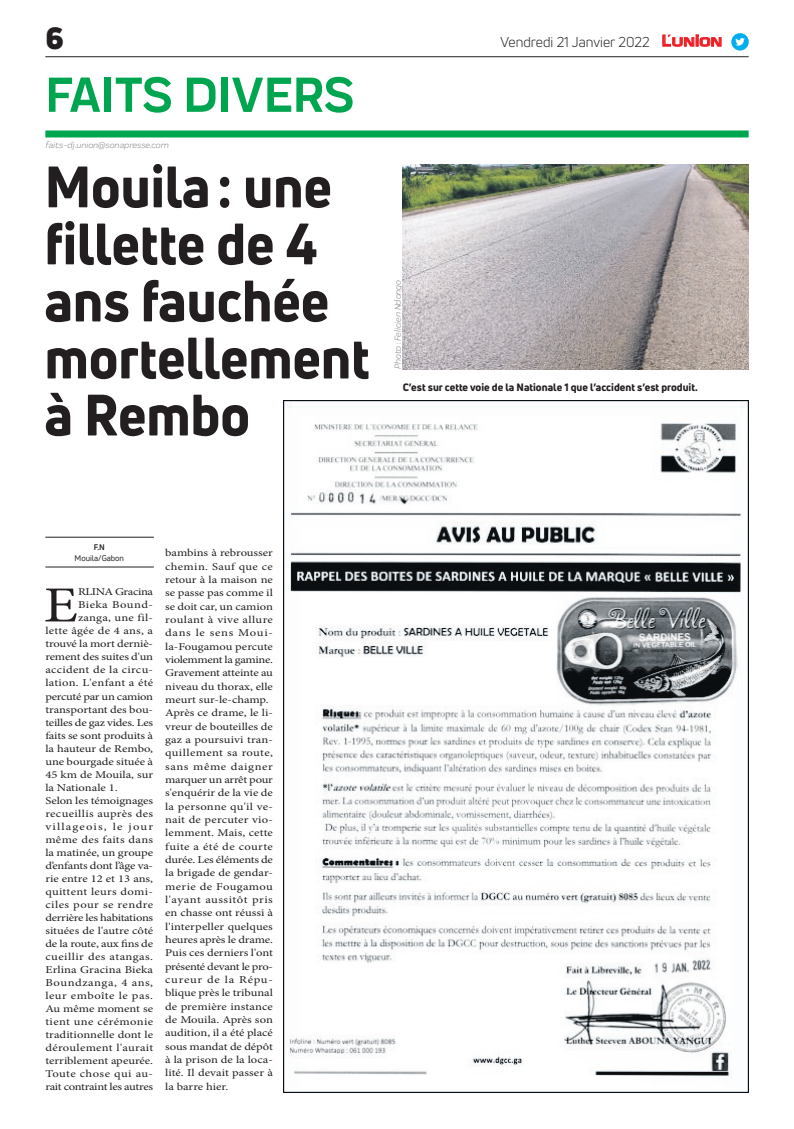
<style>
.page{position:relative;width:794px;height:1129px;background:#fff}
.page>*{position:absolute;margin:0;border:0;box-sizing:border-box;transform-origin:0 0}
.t1{font:800 57px/57px "Uni Neue";color:#231f20;scale:.94 1}
.t2{font:700 51px "Praktika";color:#00a54f}
.t3{font:50.5px "Minion Pro";color:#231f20;scale:1.2 1}
.t4{font:900 30px "Uni Neue";color:#231f20}
.t5{font:14px "Uni Neue";color:#231f20}
.t6{font:10.5px/13.3px "Minion Pro";color:#231f20;scale:1.2 1}
.t7{font:10.5px "Minion Pro";letter-spacing:-.02em;color:#231f20;scale:1.2 1}
.t8{font:10.5px "Minion Pro";letter-spacing:.025em;color:#231f20;scale:1.2 1}
.t9{font:800 10.5px "Uni Neue";color:#231f20}
.t10{font:10.5px "Minion Pro";letter-spacing:.02em;color:#231f20;scale:1.2 1}
.t11{font:10.5px "Minion Pro";letter-spacing:.04em;color:#231f20;scale:1.2 1}
.t12{font:10.5px "Minion Pro";letter-spacing:.035em;color:#231f20;scale:1.2 1}
.t13{font:10.5px "Minion Pro";letter-spacing:-.025em;color:#231f20;scale:1.2 1}
.t14{font:10.5px "Minion Pro";letter-spacing:.03em;color:#231f20;scale:1.2 1}
.t15{font:10.5px "Minion Pro";letter-spacing:.095em;color:#231f20;scale:1.2 1}
.t16{font:italic 9px "Praktika";color:#818386}
.t17{font:8px "Uni Neue";color:#231f20}
.t18{font:700 8px "Uni Neue";color:#231f20}
.s1{font-family:"Eurostile";font-weight:600;font-size:14.9px;color:#ee1d23}
.s2{font-family:"Eurostile";font-weight:600;font-size:11.4px;color:#ee1d23}
</style>
<div class="page">
<div style="left:45px;top:130px;width:703px;height:7px;background:#00a54f"></div>
<hr style="left:45px;top:56px;width:703px;height:1px;background:#231f20">
<svg style="left:662px;top:34px;width:60px;height:13px"></svg>
<div style="left:731px;top:33px;width:17px;height:18px;background:#00aeef;border-radius:50%"></div>
<svg style="left:735px;top:38px;width:10px;height:8px"></svg>
<img style="left:284px;top:401px;width:464px;height:690px">
<hr style="left:45px;top:566px;width:109px;height:1px;background:#231f20">
<hr style="left:45px;top:537px;width:109px;height:1px;background:#231f20">
<img style="left:403px;top:164px;width:345px;height:205px">
<h3 class="t4" style="left:45px;top:17px;width:20px">6</h3>
<h2 class="t2" style="left:45px;top:54px;width:310px">FAITS DIVERS</h2>
<p class="t16" style="left:45px;top:139px;width:125px">faits-dj.union@sonapresse.com</p>
<h1 class="t1" style="left:45px;top:157px;width:347px">Mouila: une fillette de 4 ans fauchée mortellement à Rembo</h1>
<p class="t16" style="left:391px;top:369px;width:91px;rotate:-90deg">Photo : Felicien Ndongo</p>
<h3 class="t5" style="left:500px;top:33px;width:223px">Vendredi 21 Janvier 2022 <span class="s1">L</span><span class="s2">UNION</span></h3>
<p class="t9" style="left:403px;top:380px;width:296px">C’est sur cette voie de la Nationale 1 que l’accident s’est produit.</p>
<p class="t18" style="left:94px;top:542px;width:13px">F.N</p>
<p class="t17" style="left:75px;top:552px;width:51px">Mouila/Gabon</p>
<h3 class="t3" style="left:44px;top:571px;width:30px">E</h3>
<p class="t13" style="left:78px;top:585px;width:64px">RLINA Gracina</p>
<p class="t11" style="left:78px;top:598px;width:64px">Bieka Bound-</p>
<p class="t10" style="left:78px;top:611px;width:64px">zanga, une fil-</p>
<p class="t6" style="left:45px;top:624px;width:91px">lette âgée de 4 ans, a</p>
<p class="t6" style="left:45px;top:637px;width:91px">trouvé la mort derniè-</p>
<p class="t6" style="left:45px;top:650px;width:91px">rement des suites d'un</p>
<p class="t10" style="left:45px;top:663px;width:91px">accident de la circu-</p>
<p class="t10" style="left:45px;top:676px;width:91px">lation. L'enfant a été</p>
<p class="t7" style="left:45px;top:689px;width:91px">percuté par un camion</p>
<p class="t6" style="left:45px;top:702px;width:91px">transportant des bou-</p>
<p class="t7" style="left:45px;top:715px;width:91px">teilles de gaz vides. Les</p>
<p class="t7" style="left:45px;top:728px;width:91px">faits se sont produits à</p>
<p class="t6" style="left:45px;top:741px;width:91px">la hauteur de Rembo,</p>
<p class="t6" style="left:45px;top:754px;width:91px">une bourgade située à</p>
<p class="t6" style="left:45px;top:767px;width:91px">45 km de Mouila, sur</p>
<p class="t6" style="left:45px;top:780px;width:62px">la Nationale 1.</p>
<p class="t6" style="left:45px;top:793px;width:91px">Selon les témoignages</p>
<p class="t8" style="left:45px;top:806px;width:91px">recueillis auprès des</p>
<p class="t15" style="left:45px;top:819px;width:91px">villageois, le jour</p>
<p class="t8" style="left:45px;top:832px;width:91px">même des faits dans</p>
<p class="t6" style="left:45px;top:845px;width:91px">la matinée, un groupe</p>
<p class="t7" style="left:45px;top:858px;width:91px">d’enfants dont l’âge va-</p>
<p class="t6" style="left:45px;top:871px;width:91px">rie entre 12 et 13 ans,</p>
<p class="t8" style="left:45px;top:884px;width:91px">quittent leurs domi-</p>
<p class="t12" style="left:45px;top:897px;width:91px">ciles pour se rendre</p>
<p class="t7" style="left:45px;top:910px;width:91px">derrière les habitations</p>
<p class="t6" style="left:45px;top:923px;width:91px">situées de l'autre côté</p>
<p class="t7" style="left:45px;top:936px;width:91px">de la route, aux fins de</p>
<p class="t12" style="left:45px;top:949px;width:91px">cueillir des atangas.</p>
<p class="t6" style="left:45px;top:962px;width:91px">Erlina Gracina Bieka</p>
<p class="t11" style="left:45px;top:975px;width:91px">Boundzanga, 4 ans,</p>
<p class="t11" style="left:45px;top:988px;width:91px">leur emboîte le pas.</p>
<p class="t6" style="left:45px;top:1001px;width:91px">Au même moment se</p>
<p class="t14" style="left:45px;top:1014px;width:91px">tient une cérémonie</p>
<p class="t6" style="left:45px;top:1027px;width:91px">traditionnelle dont le</p>
<p class="t8" style="left:45px;top:1040px;width:91px">déroulement l'aurait</p>
<p class="t6" style="left:45px;top:1053px;width:91px">terriblement apeurée.</p>
<p class="t14" style="left:45px;top:1066px;width:91px">Toute chose qui au-</p>
<p class="t13" style="left:45px;top:1079px;width:91px">rait contraint les autres</p>
<p class="t6" style="left:165px;top:546px;width:91px">bambins à rebrousser chemin. Sauf que ce retour à la maison ne se passe pas comme il se doit car, un camion roulant à vive allure dans le sens Moui&shy;la-Fougamou percute violemment la gamine.<br>Gravement atteinte au niveau du thorax, elle meurt sur-le-champ.<br>Après ce drame, le li&shy;vreur de bouteilles de gaz a poursuivi tran&shy;quillement sa route, sans même daigner marquer un arrêt pour s'enquérir de la vie de la personne qu'il ve&shy;nait de percuter vio&shy;lemment. Mais, cette fuite a été de courte durée. Les éléments de la brigade de gendar&shy;merie de Fougamou l'ayant aussitôt pris en chasse ont réussi à l'interpeller quelques heures après le drame.<br>Puis ces derniers l'ont présenté devant le pro&shy;cureur de la Répu&shy;blique près le tribunal de première instance de Mouila. Après son audition, il a été placé sous mandat de dépôt à la prison de la loca&shy;lité. Il devait passer à la barre hier.</p>
</div>
